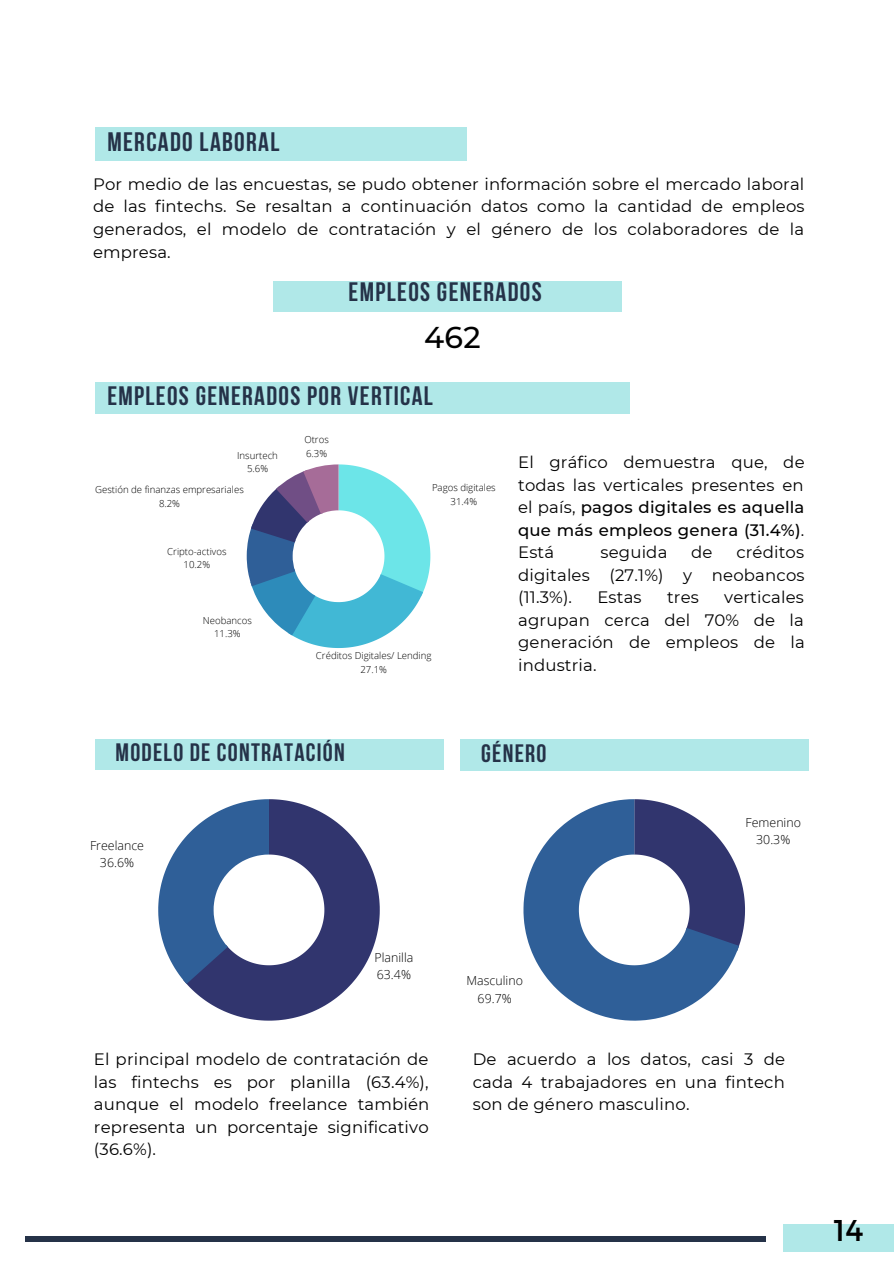
<style>
.page{position:relative;width:894px;height:1264px;background:#fff}
.page>*{position:absolute;margin:0;border:0;box-sizing:border-box;transform-origin:0 0}
.t1{font:500 30px "Montserrat";color:#000}
.t2{font:30px "Montserrat";color:#000}
.t3{font:700 26.55px "Bebas Neue";letter-spacing:.05em;color:#253248}
.t4{font:700 25.05px "Bebas Neue";letter-spacing:.05em;color:#253248}
.t5{font:16.5px/22.5px "Montserrat";letter-spacing:.01em;color:#000;text-align:justify}
.t6{font:300 12.45px "Open Sans";color:#000}
.t7{font:300 9.6px "Open Sans";color:#000}
.s1{font-weight:500}
</style>
<div class="page">
<div style="left:782px;top:1224px;width:111px;height:27px;background:#b0e8e8"></div>
<div style="left:25px;top:1236px;width:740px;height:5px;background:#253248"></div>
<div style="left:95px;top:739px;width:348px;height:30px;background:#b0e8e8"></div>
<svg style="left:158px;top:799px;width:221px;height:221px"></svg>
<div style="left:460px;top:739px;width:348px;height:31px;background:#b0e8e8"></div>
<svg style="left:523px;top:799px;width:214px;height:221px;fill:#2f5f98"></svg>
<svg style="left:634px;top:799px;width:110px;height:152px"></svg>
<div style="left:281px;top:383px;width:348px;height:30px;background:#b0e8e8"></div>
<div style="left:95px;top:383px;width:348px;height:30px;background:#b0e8e8"></div>
<svg style="left:246px;top:464px;width:184px;height:184px"></svg>
<div style="left:95px;top:128px;width:372px;height:32px;background:#b0e8e8"></div>
<div style="left:273px;top:281px;width:348px;height:30px;background:#b0e8e8"></div>
<p class="t3" style="left:107px;top:131px;width:173px">MERCADO LABORAL</p>
<p class="t5" style="left:93px;top:173px;width:713px">Por medio de las encuestas, se pudo obtener información sobre el mercado laboral de las fintechs. Se resaltan a continuación datos como la cantidad de empleos generados, el modelo de contratación y el género de los colaboradores de la empresa.</p>
<p class="t3" style="left:348px;top:281px;width:194px">EMPLEOS GENERADOS</p>
<p class="t1" style="left:424px;top:319px;width:58px">462</p>
<p class="t3" style="left:107px;top:385px;width:327px">EMPLEOS GENERADOS POR VERTICAL</p>
<p class="t7" style="left:304px;top:433px;width:26px">Otros</p>
<p class="t7" style="left:237px;top:448px;width:42px">Insurtech</p>
<p class="t7" style="left:306px;top:446px;width:23px">6.3%</p>
<p class="t7" style="left:247px;top:462px;width:23px">5.6%</p>
<p class="t7" style="left:95px;top:483px;width:150px">Gestión de finanzas empresariales</p>
<p class="t7" style="left:159px;top:496px;width:23px">8.2%</p>
<p class="t7" style="left:167px;top:544px;width:61px">Cripto-activos</p>
<p class="t7" style="left:183px;top:557px;width:28px">10.2%</p>
<p class="t7" style="left:203px;top:614px;width:51px">Neobancos</p>
<p class="t7" style="left:214px;top:627px;width:28px">11.3%</p>
<p class="t7" style="left:432px;top:481px;width:65px">Pagos digitales</p>
<p class="t7" style="left:450px;top:494px;width:28px">31.4%</p>
<p class="t7" style="left:316px;top:649px;width:117px">Créditos Digitales/ Lending</p>
<p class="t7" style="left:360px;top:662px;width:28px">27.1%</p>
<p class="t5" style="left:518px;top:451px;width:288px">El gráfico demuestra que, de todas las verticales presentes en el país, <span class="s1">pagos digitales es aquella que más empleos genera (31.4%)</span>.<br>Está</p>
<p class="t5" style="left:518px;top:541px;width:288px;text-indent:218px">créditos digitales (27.1%) y neobancos (11.3%).</p>
<p class="t5" style="left:600px;top:541px;width:68px">seguida</p>
<p class="t5" style="left:691px;top:541px;width:23px">de</p>
<p class="t5" style="left:518px;top:586px;width:288px;text-indent:206px">verticales agrupan cerca del 70% de la generación de empleos de la industria.</p>
<p class="t5" style="left:597px;top:586px;width:46px">Estas</p>
<p class="t5" style="left:666px;top:586px;width:33px">tres</p>
<p class="t4" style="left:115px;top:742px;width:230px">MODELO DE CONTRATACIÓN</p>
<p class="t6" style="left:90px;top:837px;width:55px">Freelance</p>
<p class="t6" style="left:100px;top:854px;width:36px">36.6%</p>
<p class="t4" style="left:481px;top:743px;width:67px">GÉNERO</p>
<p class="t6" style="left:745px;top:813px;width:57px">Femenino</p>
<p class="t6" style="left:756px;top:830px;width:36px">30.3%</p>
<p class="t6" style="left:374px;top:948px;width:40px">Planilla</p>
<p class="t6" style="left:377px;top:965px;width:36px">63.4%</p>
<p class="t5" style="left:94px;top:1047px;width:337px">El principal modelo de contratación de las fintechs es por planilla (63.4%), aunque el modelo freelance también representa un porcentaje significativo (36.6%).</p>
<p class="t6" style="left:466px;top:972px;width:58px">Masculino</p>
<p class="t6" style="left:477px;top:989px;width:36px">69.7%</p>
<p class="t5" style="left:472px;top:1047px;width:314px">De acuerdo a los datos, casi 3 de cada 4 trabajadores en una fintech son de género masculino.</p>
<p class="t2" style="left:833px;top:1210px;width:31px">14</p>
</div>
